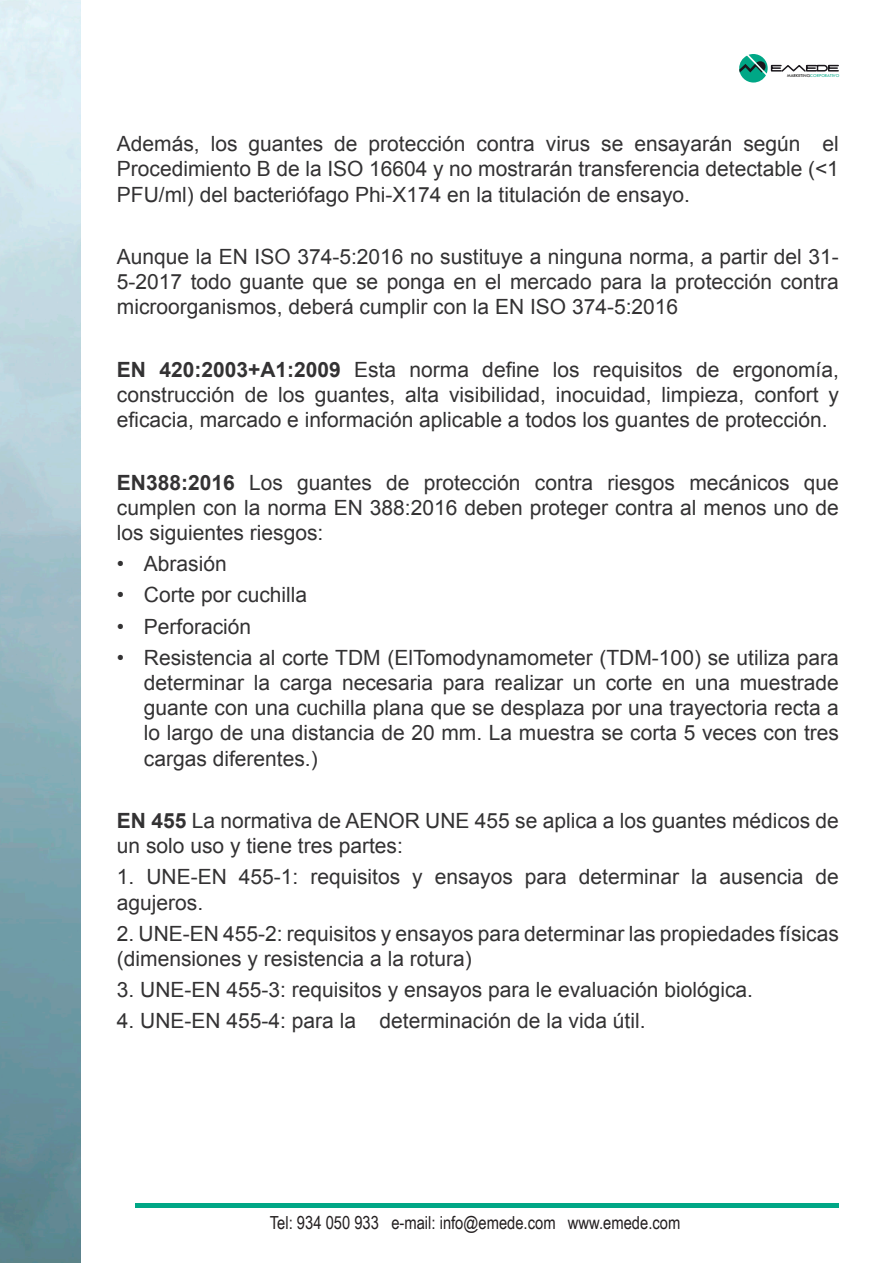
<style>
.page{position:relative;width:893px;height:1263px;background:#fff}
.page>*{position:absolute;margin:0;border:0;box-sizing:border-box;transform-origin:0 0}
.t1{font:21px/25.2px "Arial";color:#333233;text-align:justify}
.t2{font:18px "Arial Narrow";color:#231f20}
.t3{font:4.65px "Tw Cen";color:#00a786}
.s1{color:#000}
.s2{font-weight:700}
</style>
<div class="page">
<svg style="left:739px;top:54px;width:100px;height:29px"></svg>
<img style="left:0;top:0;width:81px;height:1263px">
<hr style="left:135px;top:1204px;width:704px;height:4px;background:#00a786">
<p class="t3" style="left:787px;top:72px;width:54px"><span class="s1">MARKETING</span>CORPORATIVO</p>
<p class="t1" style="left:117px;top:131px;width:724px">Además, los guantes de protección contra virus se ensayarán según el Procedimiento B de la ISO 16604 y no mostrarán transferencia detectable (&lt;1<br>PFU/ml) del bacteriófago Phi-X174 en la titulación de ensayo.</p>
<p class="t1" style="left:117px;top:244px;width:724px">Aunque la EN ISO 374-5:2016 no sustituye a ninguna norma, a partir del 31- 5-2017 todo guante que se ponga en el mercado para la protección contra microorganismos, deberá cumplir con la EN ISO 374-5:2016</p>
<p class="t1" style="left:117px;top:357px;width:724px"><span class="s2">EN 420:2003+A1:2009</span> Esta norma define los requisitos de ergonomía, construcción de los guantes, alta visibilidad, inocuidad, limpieza, confort y eficacia, marcado e información aplicable a todos los guantes de protección.</p>
<p class="t1" style="left:117px;top:470px;width:724px"><span class="s2">EN388:2016</span> Los guantes de protección contra riesgos mecánicos que cumplen con la norma EN 388:2016 deben proteger contra al menos uno de los siguientes riesgos:</p>
<p class="t1" style="left:117px;top:551px;width:111px">• Abrasión</p>
<p class="t1" style="left:117px;top:583px;width:192px">• Corte por cuchilla</p>
<p class="t1" style="left:117px;top:614px;width:136px">• Perforación</p>
<p class="t1" style="left:144px;top:645px;width:697px;text-indent:-27px">• Resistencia al corte TDM (ElTomodynamometer (TDM-100) se utiliza para determinar la carga necesaria para realizar un corte en una muestrade guante con una cuchilla plana que se desplaza por una trayectoria recta a lo largo de una distancia de 20 mm. La muestra se corta 5 veces con tres cargas diferentes.)</p>
<p class="t1" style="left:117px;top:808px;width:723px"><span class="s2">EN 455</span> La normativa de AENOR UNE 455 se aplica a los guantes médicos de un solo uso y tiene tres partes:</p>
<p class="t1" style="left:117px;top:865px;width:723px">1. UNE-EN 455-1: requisitos y ensayos para determinar la ausencia de agujeros.</p>
<p class="t1" style="left:117px;top:921px;width:724px">2. UNE-EN 455-2: requisitos y ensayos para determinar las propiedades físicas (dimensiones y resistencia a la rotura)</p>
<p class="t1" style="left:117px;top:977px;width:638px">3. UNE-EN 455-3: requisitos y ensayos para le evaluación biológica.</p>
<p class="t1" style="left:117px;top:1009px;width:530px">4. UNE-EN 455-4: para la determinación de la vida útil.</p>
<p class="t2" style="left:270px;top:1209px;width:412px">Tel: 934 050 933 e-mail: info@emede.com www.emede.com</p>
</div>
